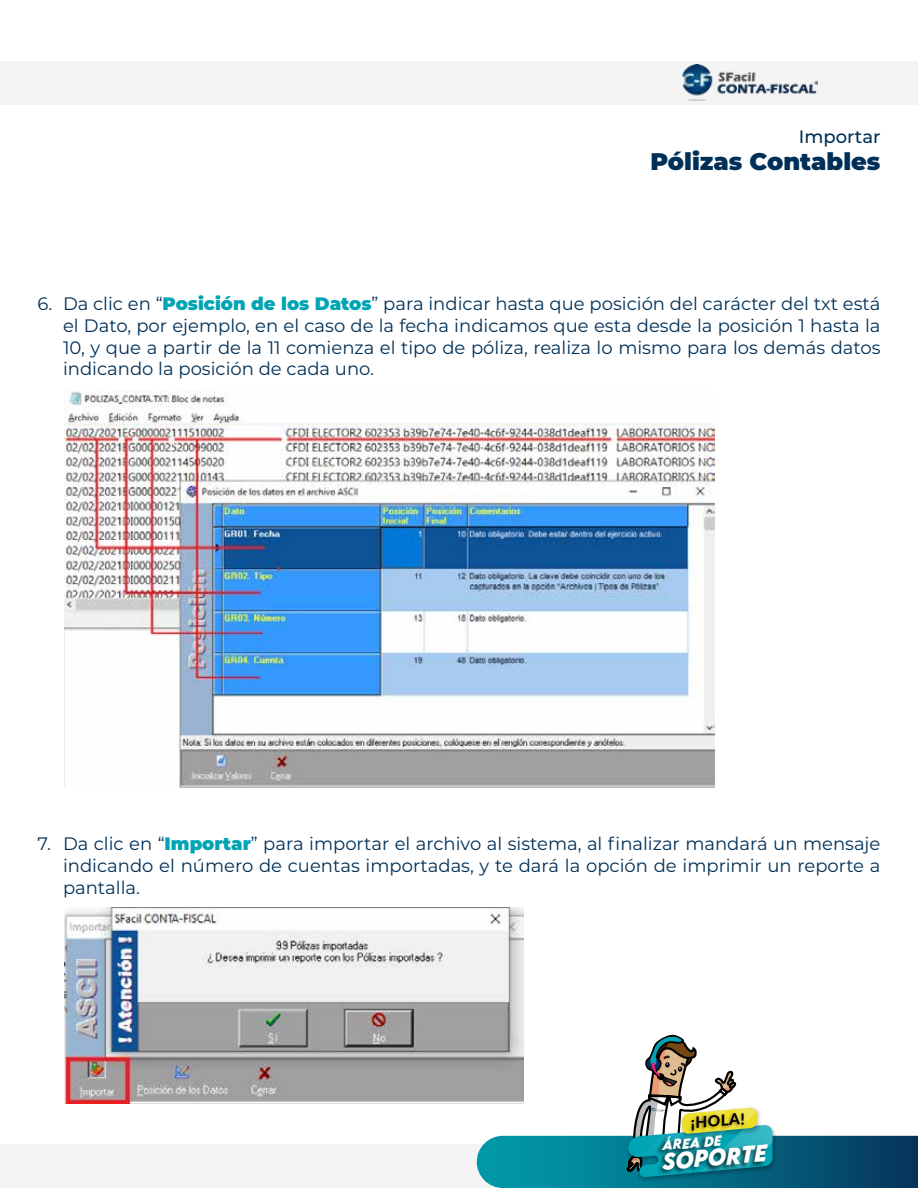
<style>
.page{position:relative;width:918px;height:1188px;background:#fff}
.page>*{position:absolute;margin:0;border:0;box-sizing:border-box;transform-origin:0 0}
.t1{font:900 24px "Montserrat";color:#003057}
.t2{font:italic 700 21.15px "LEMONMILK";color:#fff}
.t3{font:18px/21.6px "Montserrat";color:#003057;text-align:justify}
.t4{font:500 18px "Montserrat";color:#003057}
.t5{font:800 15.45px "Lato";color:#000}
.t6{font:italic 700 12.75px "LEMONMILK";color:#fff}
.s1{font-weight:900;color:#00a5b5}
</style>
<div class="page">
<div style="left:0;top:1144px;width:918px;height:44px;background:#f4f4f4"></div>
<img style="left:64px;top:390px;width:651px;height:398px">
<img style="left:64px;top:908px;width:460px;height:196px">
<svg style="left:477px;top:1010px;width:441px;height:178px"></svg>
<img style="left:653px;top:1125px;width:120px;height:60px">
<img style="left:685px;top:1108px;width:63px;height:32px">
<div style="left:0;top:62px;width:918px;height:43px;background:#f4f4f4"></div>
<img style="left:683px;top:65px;width:135px;height:36px">
<p class="t4" style="left:799px;top:124px;width:83px">Importar</p>
<h1 class="t1" style="left:650px;top:144px;width:232px">Pólizas Contables</h1>
<p class="t3" style="left:63px;top:293px;width:819px;text-indent:-27px">1. Da clic en “<span class="s1">Posición de los Datos</span>” para indicar hasta que posición del carácter del txt está el Dato, por ejemplo, en el caso de la fecha indicamos que esta desde la posición 1 hasta la 10, y que a partir de la 11 comienza el tipo de póliza, realiza lo mismo para los demás datos indicando la posición de cada uno.</p>
<p class="t3" style="left:38px;top:293px;width:16px">6.</p>
<p class="t3" style="left:63px;top:833px;width:819px;text-indent:-27px">1. Da clic en “<span class="s1">Importar</span>” para importar el archivo al sistema, al finalizar mandará un mensaje indicando el número de cuentas importadas, y te dará la opción de imprimir un reporte a pantalla.</p>
<p class="t3" style="left:38px;top:833px;width:15px">7.</p>
<p class="t5" style="left:689px;top:1112px;width:56px;rotate:-5deg">¡HOLA!</p>
<p class="t6" style="left:661px;top:1137px;width:61px;rotate:-5deg">ÁREA DE</p>
<p class="t2" style="left:660px;top:1147px;width:106px;rotate:-5deg">SOPORTE</p>
</div>
